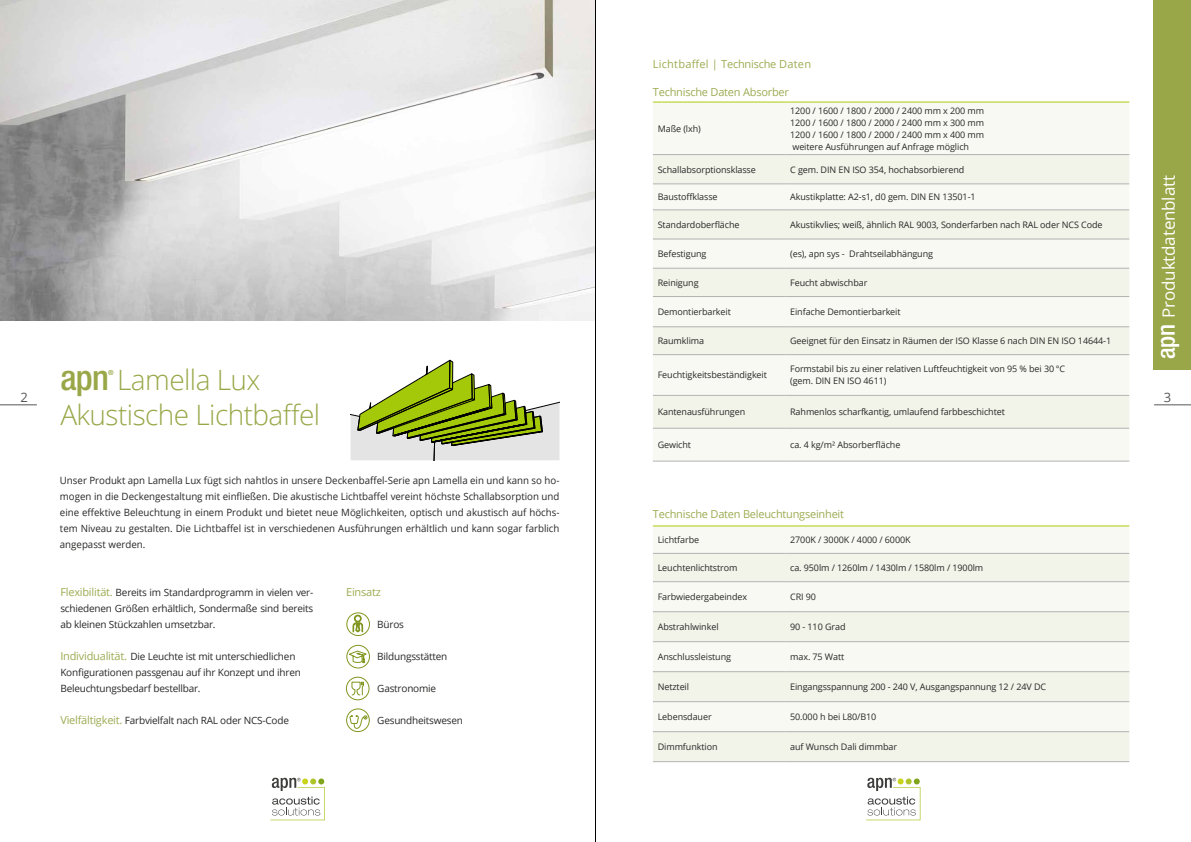
<style>
.page{position:relative;width:1191px;height:842px;background:#fff}
.page>*{position:absolute;margin:0;border:0;box-sizing:border-box;transform-origin:0 0}
.t1{font:500 condensed 35px "Helvetica Neue LT Pro";color:#99a748}
.t2{font:300 28px/35px "Open Sans";letter-spacing:-.02em;color:#99a748;text-align:center}
.t3{font:17px "Open Sans";letter-spacing:-.01em;color:#fff}
.t4{font:13px "Open Sans";color:#575756}
.t5{font:11px "Open Sans";letter-spacing:-.02em;color:#9eab52}
.t6{font:11px "Open Sans";letter-spacing:.02em;color:#9eab52}
.t7{font:10px/16px "Open Sans";letter-spacing:-.02em;color:#282827;text-align:justify}
.t8{font:9px/12px "Open Sans";letter-spacing:-.01em;color:#282827;text-align:justify}
.t9{font:500 condensed 7px "Helvetica Neue LT Pro";color:#99a748}
.s1{font-family:"Helvetica Neue LT Pro";font-weight:500;font-stretch:condensed;font-size:25px}
.s2{font-size:11px;color:#9eab52}
</style>
<div class="page">
<svg style="left:866px;top:778px;width:54px;height:42px"></svg>
<svg style="left:270px;top:778px;width:55px;height:42px"></svg>
<hr style="left:1154px;top:405px;width:37px;height:1px;background:#575756">
<hr style="left:0;top:405px;width:37px;height:1px;background:#575756">
<img style="left:0;top:0;width:595px;height:320px">
<div style="left:1153px;top:0;width:38px;height:370px;background:#99a748"></div>
<hr style="left:595px;top:0;width:1px;height:842px;background:#000">
<svg style="left:346px;top:645px;width:24px;height:23px"></svg>
<svg style="left:347px;top:650px;width:22px;height:19px"></svg>
<svg style="left:346px;top:677px;width:23px;height:23px"></svg>
<svg style="left:351px;top:681px;width:13px;height:15px"></svg>
<svg style="left:346px;top:708px;width:24px;height:24px"></svg>
<svg style="left:349px;top:715px;width:18px;height:14px"></svg>
<svg style="left:346px;top:612px;width:24px;height:24px"></svg>
<svg style="left:353px;top:615px;width:10px;height:17px"></svg>
<svg style="left:350px;top:360px;width:209px;height:100px"></svg>
<div style="left:653px;top:103px;width:476px;height:51px;background:#f9f9f4"></div>
<svg style="left:653px;top:155px;width:476px;height:606px"></svg>
<hr style="left:653px;top:581px;width:132px;height:1px;background:#b3b2b2">
<hr style="left:785px;top:581px;width:344px;height:1px;background:#b3b2b2">
<hr style="left:653px;top:210px;width:132px;height:1px;background:#b3b2b2">
<hr style="left:785px;top:210px;width:344px;height:1px;background:#b3b2b2">
<hr style="left:785px;top:239px;width:344px;height:1px;background:#b3b2b2">
<hr style="left:785px;top:268px;width:344px;height:1px;background:#b3b2b2">
<hr style="left:653px;top:239px;width:132px;height:1px;background:#b3b2b2">
<hr style="left:653px;top:268px;width:132px;height:1px;background:#b3b2b2">
<hr style="left:785px;top:428px;width:344px;height:1px;background:#b3b2b2">
<hr style="left:653px;top:154px;width:132px;height:1px;background:#b3b2b2">
<hr style="left:785px;top:154px;width:344px;height:1px;background:#b3b2b2">
<hr style="left:653px;top:184px;width:132px;height:1px;background:#b3b2b2">
<hr style="left:785px;top:184px;width:344px;height:1px;background:#b3b2b2">
<hr style="left:653px;top:296px;width:132px;height:1px;background:#b3b2b2">
<hr style="left:785px;top:296px;width:344px;height:1px;background:#b3b2b2">
<hr style="left:653px;top:326px;width:132px;height:1px;background:#b3b2b2">
<hr style="left:785px;top:326px;width:344px;height:1px;background:#b3b2b2">
<hr style="left:653px;top:354px;width:132px;height:1px;background:#b3b2b2">
<hr style="left:785px;top:354px;width:344px;height:1px;background:#b3b2b2">
<hr style="left:653px;top:395px;width:132px;height:1px;background:#b3b2b2">
<hr style="left:785px;top:395px;width:344px;height:1px;background:#b3b2b2">
<hr style="left:785px;top:461px;width:344px;height:1px;background:#b3b2b2">
<hr style="left:653px;top:428px;width:132px;height:1px;background:#b3b2b2">
<hr style="left:653px;top:553px;width:132px;height:1px;background:#b3b2b2">
<hr style="left:785px;top:553px;width:344px;height:1px;background:#b3b2b2">
<hr style="left:653px;top:526px;width:132px;height:1px;background:#afca0b">
<hr style="left:785px;top:526px;width:344px;height:1px;background:#afca0b">
<hr style="left:653px;top:461px;width:132px;height:1px;background:#b3b2b2">
<hr style="left:653px;top:102px;width:132px;height:1px;background:#afca0b">
<hr style="left:785px;top:102px;width:344px;height:1px;background:#afca0b">
<hr style="left:785px;top:611px;width:344px;height:1px;background:#b3b2b2">
<hr style="left:785px;top:641px;width:344px;height:1px;background:#b3b2b2">
<hr style="left:653px;top:611px;width:132px;height:1px;background:#b3b2b2">
<hr style="left:653px;top:641px;width:132px;height:1px;background:#b3b2b2">
<hr style="left:785px;top:671px;width:344px;height:1px;background:#b3b2b2">
<hr style="left:785px;top:701px;width:344px;height:1px;background:#b3b2b2">
<hr style="left:653px;top:671px;width:132px;height:1px;background:#b3b2b2">
<hr style="left:653px;top:701px;width:132px;height:1px;background:#b3b2b2">
<hr style="left:785px;top:731px;width:344px;height:1px;background:#b3b2b2">
<hr style="left:785px;top:761px;width:344px;height:1px;background:#b3b2b2">
<hr style="left:653px;top:731px;width:132px;height:1px;background:#b3b2b2">
<hr style="left:653px;top:761px;width:132px;height:1px;background:#b3b2b2">
<p class="t6" style="left:653px;top:56px;width:160px">Lichtbaffel | Technische Daten</p>
<p class="t5" style="left:653px;top:85px;width:138px">Technische Daten Absorber</p>
<p class="t8" style="left:657px;top:122px;width:45px">Maße (lxh)</p>
<p class="t8" style="left:790px;top:104px;width:196px">1200 / 1600 / 1800 / 2000 / 2400 mm x 200 mm 1200 / 1600 / 1800 / 2000 / 2400 mm x 300 mm 1200 / 1600 / 1800 / 2000 / 2400 mm x 400 mm weitere Ausführungen auf Anfrage möglich</p>
<p class="t8" style="left:657px;top:163px;width:100px">Schallabsorptionsklasse</p>
<p class="t8" style="left:790px;top:163px;width:176px">C gem. DIN EN ISO 354, hochabsorbierend</p>
<p class="t8" style="left:657px;top:191px;width:61px">Baustoffklasse</p>
<p class="t8" style="left:790px;top:191px;width:187px">Akustikplatte: A2-s1, d0 gem. DIN EN 13501-1</p>
<p class="t8" style="left:657px;top:218px;width:83px">Standardoberfläche</p>
<p class="t8" style="left:790px;top:218px;width:314px">Akustikvlies; weiß, ähnlich RAL 9003, Sonderfarben nach RAL oder NCS Code</p>
<p class="t8" style="left:657px;top:248px;width:50px">Befestigung</p>
<p class="t8" style="left:790px;top:248px;width:144px">(es), apn sys - Drahtseilabhängung</p>
<p class="t8" style="left:657px;top:276px;width:42px">Reinigung</p>
<p class="t8" style="left:790px;top:276px;width:79px">Feucht abwischbar</p>
<p class="t8" style="left:657px;top:306px;width:75px">Demontierbarkeit</p>
<p class="t8" style="left:790px;top:306px;width:112px">Einfache Demontierbarkeit</p>
<p class="t8" style="left:657px;top:335px;width:48px">Raumklima</p>
<p class="t8" style="left:790px;top:335px;width:322px">Geeignet für den Einsatz in Räumen der ISO Klasse 6 nach DIN EN ISO 14644-1</p>
<p class="t8" style="left:657px;top:369px;width:111px">Feuchtigkeitsbeständigkeit</p>
<p class="t8" style="left:790px;top:363px;width:277px">Formstabil bis zu einer relativen Luftfeuchtigkeit von 95 % bei 30 °C (gem. DIN EN ISO 4611)</p>
<p class="t8" style="left:657px;top:406px;width:89px">Kantenausführungen</p>
<p class="t8" style="left:790px;top:406px;width:216px">Rahmenlos scharfkantig, umlaufend farbbeschichtet</p>
<p class="t8" style="left:657px;top:439px;width:35px">Gewicht</p>
<p class="t8" style="left:790px;top:439px;width:112px">ca. 4 kg/m² Absorberfläche</p>
<h3 class="t3" style="left:1157px;top:359px;width:186px;rotate:-90deg"><span class="s1">apn</span> Produktdatenblatt</h3>
<h2 class="t2" style="left:60px;top:361px;width:261px">Lamella Lux<br>Akustische Lichtbaffel</h2>
<h1 class="t1" style="left:60px;top:356px;width:50px">apn</h1>
<p class="t9" style="left:108px;top:368px;width:7px">®</p>
<h3 class="t4" style="left:21px;top:388px;width:9px">2</h3>
<h3 class="t4" style="left:1163px;top:388px;width:9px">3</h3>
<p class="t7" style="left:60px;top:472px;width:501px">Unser Produkt apn Lamella Lux fügt sich nahtlos in unsere Deckenbaffel-Serie apn Lamella ein und kann so ho&shy;mogen in die Deckengestaltung mit einfließen. Die akustische Lichtbaffel vereint höchste Schallabsorption und eine effektive Beleuchtung in einem Produkt und bietet neue Möglichkeiten, optisch und akustisch auf höchs&shy;tem Niveau zu gestalten. Die Lichtbaffel ist in verschiedenen Ausführungen erhältlich und kann sogar farblich angepasst werden.</p>
<p class="t7" style="left:60px;top:584px;width:254px"><span class="s2">Flexibilität.</span> Bereits im Standardprogramm in vielen ver&shy;schiedenen Größen erhältlich, Sondermaße sind bereits ab kleinen Stückzahlen umsetzbar.</p>
<p class="t7" style="left:60px;top:648px;width:242px;text-align:left"><span class="s2">Individualität.</span> Die Leuchte ist mit unterschiedlichen<br>Konfigurationen passgenau auf ihr Konzept und ihren<br>Beleuchtungsbedarf bestellbar.</p>
<p class="t7" style="left:60px;top:712px;width:230px"><span class="s2">Vielfältigkeit.</span> Farbvielfalt nach RAL oder NCS-Code</p>
<p class="t5" style="left:346px;top:584px;width:36px">Einsatz</p>
<p class="t7" style="left:377px;top:616px;width:28px">Büros</p>
<p class="t7" style="left:377px;top:648px;width:72px">Bildungsstätten</p>
<p class="t7" style="left:377px;top:680px;width:60px">Gastronomie</p>
<p class="t7" style="left:377px;top:712px;width:87px">Gesundheitswesen</p>
<p class="t5" style="left:653px;top:506px;width:193px">Technische Daten Beleuchtungseinheit</p>
<p class="t8" style="left:657px;top:534px;width:43px">Lichtfarbe</p>
<p class="t8" style="left:790px;top:534px;width:122px">2700K / 3000K / 4000 / 6000K</p>
<p class="t8" style="left:657px;top:561px;width:81px">Leuchtenlichtstrom</p>
<p class="t8" style="left:790px;top:561px;width:195px">ca. 950lm / 1260lm / 1430lm / 1580lm / 1900lm</p>
<p class="t8" style="left:657px;top:591px;width:91px">Farbwiedergabeindex</p>
<p class="t8" style="left:790px;top:591px;width:27px">CRI 90</p>
<p class="t8" style="left:657px;top:621px;width:62px">Abstrahlwinkel</p>
<p class="t8" style="left:790px;top:621px;width:57px">90 - 110 Grad</p>
<p class="t8" style="left:657px;top:651px;width:75px">Anschlussleistung</p>
<p class="t8" style="left:790px;top:651px;width:56px">max. 75 Watt</p>
<p class="t8" style="left:657px;top:681px;width:33px">Netzteil</p>
<p class="t8" style="left:790px;top:681px;width:257px">Eingangsspannung 200 - 240 V, Ausgangspannung 12 / 24V DC</p>
<p class="t8" style="left:657px;top:711px;width:55px">Lebensdauer</p>
<p class="t8" style="left:790px;top:711px;width:88px">50.000 h bei L80/B10</p>
<p class="t8" style="left:657px;top:741px;width:61px">Dimmfunktion</p>
<p class="t8" style="left:790px;top:741px;width:108px">auf Wunsch Dali dimmbar</p>
</div>
